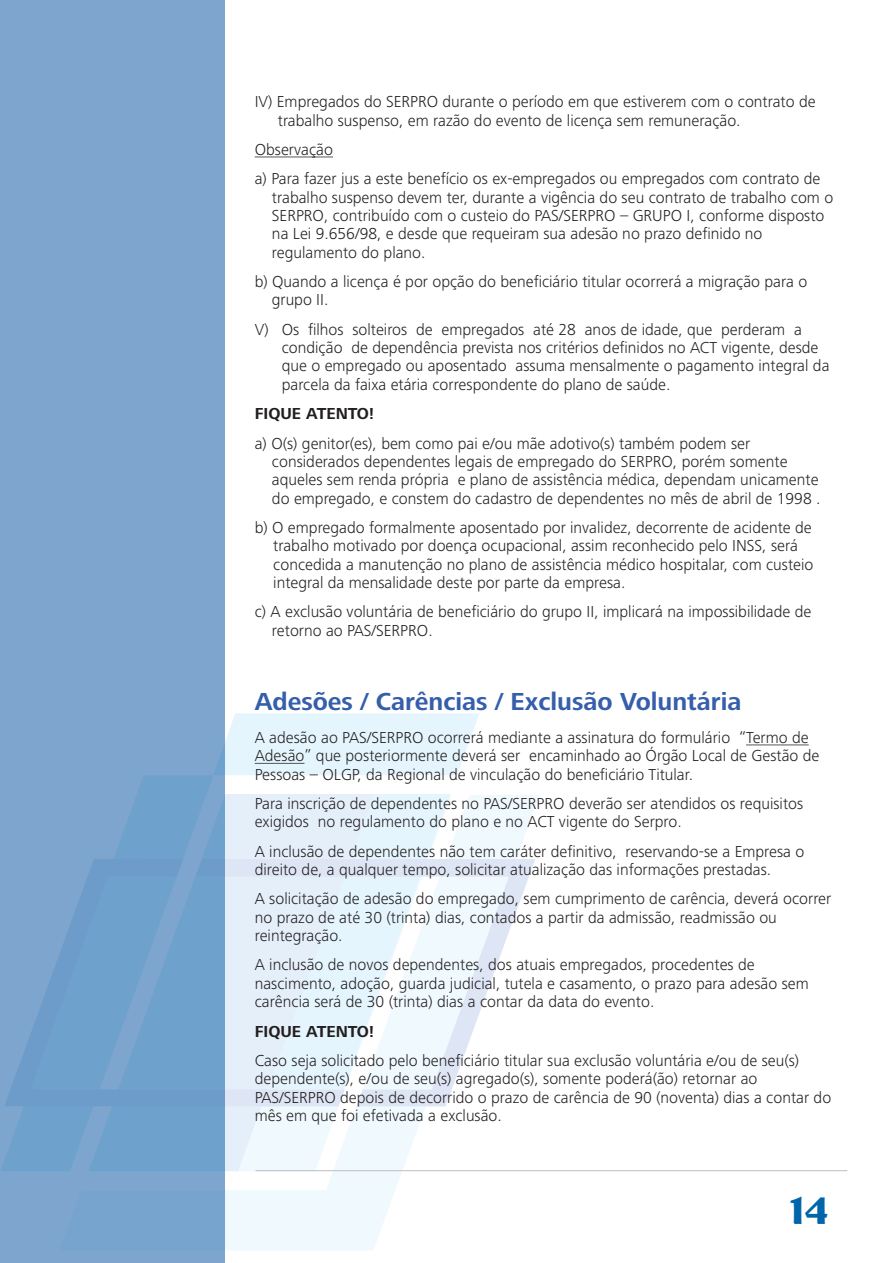
<style>
.page{position:relative;width:893px;height:1263px;background:#fff}
.page>*{position:absolute;margin:0;border:0;box-sizing:border-box;transform-origin:0 0}
.t1{font:700 39px "Bremen BT";color:#0065ab}
.t2{font:700 25.5px "Frutiger Next LT";color:#355eab}
.t3{font:300 16.5px/18.3px "Frutiger Next LT";color:#231f20}
.t4{font:700 16.5px "Frutiger Next LT";color:#231f20}
</style>
<div class="page">
<svg style="left:224px;top:795px;width:315px;height:455px"></svg>
<svg style="left:224px;top:713px;width:255px;height:146px;background:#e6f5fc"></svg>
<svg style="left:224px;top:775px;width:252px;height:415px"></svg>
<hr style="left:256px;top:1170px;width:591px;height:1px;background:#bcbec0">
<hr style="left:255px;top:157px;width:78px;height:1px;background:#231f20">
<hr style="left:746px;top:744px;width:63px;height:1px;background:#231f20">
<hr style="left:255px;top:763px;width:49px;height:1px;background:#231f20">
<div style="left:0;top:0;width:224px;height:1263px;background:#7ea5ce"></div>
<svg style="left:1px;top:1106px;width:62px;height:65px;fill:#6fa1cd"></svg>
<svg style="left:63px;top:775px;width:161px;height:396px;fill:#6fa1cd"></svg>
<svg style="left:5px;top:859px;width:530px;height:247px"></svg>
<p class="t3" style="left:278px;top:94px;width:539px;text-indent:-23px">IV) Empregados do SERPRO durante o período em que estiverem com o contrato de trabalho suspenso, em razão do evento de licença sem remuneração.</p>
<p class="t3" style="left:255px;top:136px;width:567px;line-height:29.4px">Observação<br>a) Para fazer jus a este benefício os ex-empregados ou empregados com contrato de</p>
<p class="t3" style="left:272px;top:189px;width:563px">trabalho suspenso devem ter, durante a vigência do seu contrato de trabalho com o SERPRO, contribuído com o custeio do PAS/SERPRO – GRUPO I, conforme disposto na Lei 9.656/98, e desde que requeiram sua adesão no prazo definido no regulamento do plano.</p>
<p class="t3" style="left:272px;top:273px;width:537px;text-indent:-17px">b) Quando a licença é por opção do beneficiário titular ocorrerá a migração para o grupo II.</p>
<p class="t3" style="left:282px;top:321px;width:549px;text-indent:-27px">V) Os filhos solteiros de empregados até 28 anos de idade, que perderam a condição de dependência prevista nos critérios definidos no ACT vigente, desde que o empregado ou aposentado assuma mensalmente o pagamento integral da parcela da faixa etária correspondente do plano de saúde.</p>
<p class="t4" style="left:255px;top:407px;width:121px">FIQUE ATENTO!</p>
<p class="t3" style="left:272px;top:435px;width:550px;text-indent:-17px">a) O(s) genitor(es), bem como pai e/ou mãe adotivo(s) também podem ser considerados dependentes legais de empregado do SERPRO, porém somente aqueles sem renda própria e plano de assistência médica, dependam unicamente do empregado, e constem do cadastro de dependentes no mês de abril de 1998 .</p>
<p class="t3" style="left:273px;top:519px;width:542px;text-indent:-19px">b) O empregado formalmente aposentado por invalidez, decorrente de acidente de trabalho motivado por doença ocupacional, assim reconhecido pelo INSS, será concedida a manutenção no plano de assistência médico hospitalar, com custeio integral da mensalidade deste por parte da empresa.</p>
<p class="t3" style="left:272px;top:604px;width:541px;text-indent:-17px">c) A exclusão voluntária de beneficiário do grupo II, implicará na impossibilidade de retorno ao PAS/SERPRO.</p>
<h2 class="t2" style="left:255px;top:691px;width:488px">Adesões / Carências / Exclusão Voluntária</h2>
<p class="t3" style="left:255px;top:729px;width:566px">A adesão ao PAS/SERPRO ocorrerá mediante a assinatura do formulário “Termo de<br>Adesão” que posteriormente deverá ser encaminhado ao Órgão Local de Gestão de<br>Pessoas – OLGP, da Regional de vinculação do beneficiário Titular.</p>
<p class="t3" style="left:255px;top:795px;width:550px">Para inscrição de dependentes no PAS/SERPRO deverão ser atendidos os requisitos exigidos no regulamento do plano e no ACT vigente do Serpro.</p>
<p class="t3" style="left:255px;top:843px;width:551px">A inclusão de dependentes não tem caráter definitivo, reservando-se a Empresa o direito de, a qualquer tempo, solicitar atualização das informações prestadas.</p>
<p class="t3" style="left:255px;top:891px;width:578px">A solicitação de adesão do empregado, sem cumprimento de carência, deverá ocorrer no prazo de até 30 (trinta) dias, contados a partir da admissão, readmissão ou reintegração.</p>
<p class="t3" style="left:255px;top:957px;width:556px">A inclusão de novos dependentes, dos atuais empregados, procedentes de nascimento, adoção, guarda judicial, tutela e casamento, o prazo para adesão sem carência será de 30 (trinta) dias a contar da data do evento.</p>
<p class="t4" style="left:255px;top:1024px;width:121px">FIQUE ATENTO!</p>
<p class="t3" style="left:255px;top:1052px;width:578px">Caso seja solicitado pelo beneficiário titular sua exclusão voluntária e/ou de seu(s) dependente(s), e/ou de seu(s) agregado(s), somente poderá(ão) retornar ao PAS/SERPRO depois de decorrido o prazo de carência de 90 (noventa) dias a contar do mês em que foi efetivada a exclusão.</p>
<h1 class="t1" style="left:790px;top:1194px;width:39px">14</h1>
</div>
